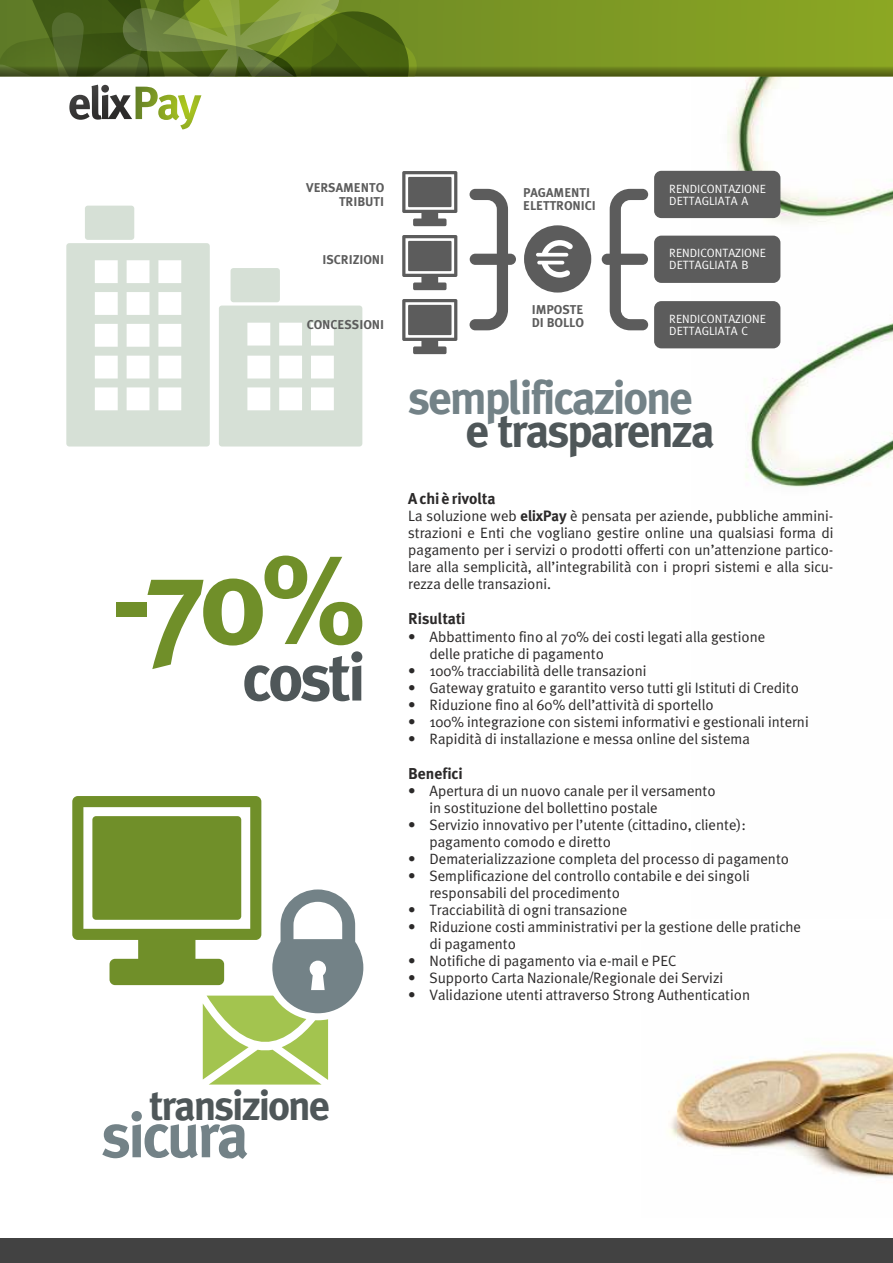
<style>
.page{position:relative;width:893px;height:1263px;background:#fff}
.page>*{position:absolute;margin:0;border:0;box-sizing:border-box;transform-origin:0 0}
.t1{font:125.4px "Meta Plus Bold Roman";color:#708f29}
.t2{font:66.75px "Meta Plus Bold Roman";letter-spacing:-.05em;color:#4f5759}
.t3{font:62.85px "Meta Plus Bold Roman";letter-spacing:-.05em;color:#738287}
.t4{font:46.8px/32.7px "Meta Plus Bold Roman";letter-spacing:-.05em;color:#738287}
.t5{font:41.85px "Meta Plus Bold Roman";letter-spacing:-.05em;color:#4f5759}
.t6{font:15.75px "Meta Plus Bold Roman";color:#2b2929}
.t7{font:15px/17px "Meta Normal";color:#2b2929}
.t8{font:12.75px/12.9px "Meta Plus Bold Roman";color:#5c5c5c}
.t9{font:12px/11.9px "Meta Normal";color:#fff}
.s1{color:#4f5759}
.s2{font-family:"Meta";font-weight:700}
</style>
<div class="page">
<img style="left:691px;top:77px;width:202px;height:410px">
<div style="left:0;top:0;width:893px;height:77px;background:#809b24"></div>
<svg style="left:0;top:0;width:420px;height:63px"></svg>
<svg style="left:0;top:63px;width:893px;height:14px"></svg>
<img style="left:670px;top:1052px;width:223px;height:126px">
<svg style="left:66px;top:206px;width:296px;height:240px;fill:#d6e0d6"></svg>
<div style="left:524px;top:225px;width:67px;height:68px;background:#5c5c5c;border-radius:50%"></div>
<svg style="left:470px;top:189px;width:46px;height:141px"></svg>
<svg style="left:536px;top:240px;width:37px;height:38px"></svg>
<svg style="left:402px;top:171px;width:55px;height:55px"></svg>
<svg style="left:402px;top:235px;width:55px;height:55px"></svg>
<svg style="left:402px;top:299px;width:55px;height:55px"></svg>
<svg style="left:602px;top:189px;width:46px;height:141px"></svg>
<div style="left:654px;top:171px;width:126px;height:47px;background:#5c5c5c"></div>
<svg style="left:72px;top:796px;width:292px;height:289px"></svg>
<div style="left:0;top:1238px;width:893px;height:25px;background:#424242"></div>
<div style="left:654px;top:236px;width:126px;height:47px;background:#5c5c5c"></div>
<div style="left:654px;top:301px;width:126px;height:47px;background:#5c5c5c"></div>
<svg style="left:69px;top:84px;width:63px;height:36px"></svg>
<svg style="left:135px;top:86px;width:67px;height:44px"></svg>
<p class="t8" style="left:306px;top:180px;width:80px;line-height:14.7px;text-align:right">VERSAMENTO<br>TRIBUTI</p>
<p class="t8" style="left:322px;top:253px;width:63px">ISCRIZIONI</p>
<p class="t8" style="left:307px;top:318px;width:79px">CONCESSIONI</p>
<p class="t1" style="left:110px;top:528px;width:257px">-70%</p>
<p class="t2" style="left:242px;top:639px;width:126px">costi</p>
<p class="t8" style="left:523px;top:186px;width:74px">PAGAMENTI<br>ELETTRONICI</p>
<p class="t9" style="left:669px;top:182px;width:98px">RENDICONTAZIONE<br>DETTAGLIATA A</p>
<p class="t8" style="left:532px;top:303px;width:54px">IMPOSTE<br>DI BOLLO</p>
<p class="t9" style="left:669px;top:247px;width:98px">RENDICONTAZIONE<br>DETTAGLIATA B</p>
<p class="t9" style="left:669px;top:313px;width:98px">RENDICONTAZIONE<br>DETTAGLIATA C</p>
<p class="t4" style="left:465px;top:381px;width:251px;text-indent:-57px">semplificazione <span class="s1">e trasparenza</span></p>
<p class="t6" style="left:408px;top:489px;width:89px">A chi è rivolta</p>
<p class="t7" style="left:408px;top:507px;width:427px;text-align:justify">La soluzione web <span class="s2">elixPay</span> è pensata per aziende, pubbliche ammini&shy;strazioni e Enti che vogliano gestire online una qualsiasi forma di pagamento per i servizi o prodotti offerti con un’attenzione partico&shy;lare alla semplicità, all’integrabilità con i propri sistemi e alla sicu&shy;rezza delle transazioni.</p>
<p class="t6" style="left:408px;top:610px;width:59px">Risultati</p>
<p class="t7" style="left:429px;top:628px;width:337px;text-indent:-21px">• Abbattimento fino al 70% dei costi legati alla gestione delle pratiche di pagamento</p>
<p class="t7" style="left:408px;top:662px;width:240px">• 100% tracciabilità delle transazioni</p>
<p class="t7" style="left:408px;top:679px;width:392px">• Gateway gratuito e garantito verso tutti gli Istituti di Credito</p>
<p class="t7" style="left:408px;top:696px;width:307px">• Riduzione fino al 60% dell’attività di sportello</p>
<p class="t7" style="left:408px;top:713px;width:402px">• 100% integrazione con sistemi informativi e gestionali interni</p>
<p class="t7" style="left:408px;top:730px;width:343px">• Rapidità di installazione e messa online del sistema</p>
<p class="t6" style="left:408px;top:764px;width:56px">Benefici</p>
<p class="t7" style="left:429px;top:782px;width:288px;text-indent:-21px">• Apertura di un nuovo canale per il versamento in sostituzione del bollettino postale</p>
<p class="t7" style="left:429px;top:816px;width:318px;text-indent:-21px">• Servizio innovativo per l’utente (cittadino, cliente): pagamento comodo e diretto</p>
<p class="t7" style="left:408px;top:850px;width:382px">• Dematerializzazione completa del processo di pagamento</p>
<p class="t7" style="left:429px;top:867px;width:322px;text-indent:-21px">• Semplificazione del controllo contabile e dei singoli responsabili del procedimento</p>
<p class="t7" style="left:408px;top:901px;width:221px">• Tracciabilità di ogni transazione</p>
<p class="t7" style="left:429px;top:918px;width:373px;text-indent:-21px">• Riduzione costi amministrativi per la gestione delle pratiche di pagamento</p>
<p class="t7" style="left:408px;top:952px;width:270px">• Notifiche di pagamento via e-mail e PEC</p>
<p class="t7" style="left:408px;top:969px;width:316px">• Supporto Carta Nazionale/Regionale dei Servizi</p>
<p class="t7" style="left:408px;top:986px;width:343px">• Validazione utenti attraverso Strong Authentication</p>
<p class="t5" style="left:150px;top:1081px;width:182px">transizione</p>
<p class="t3" style="left:101px;top:1099px;width:149px">sicura</p>
</div>
